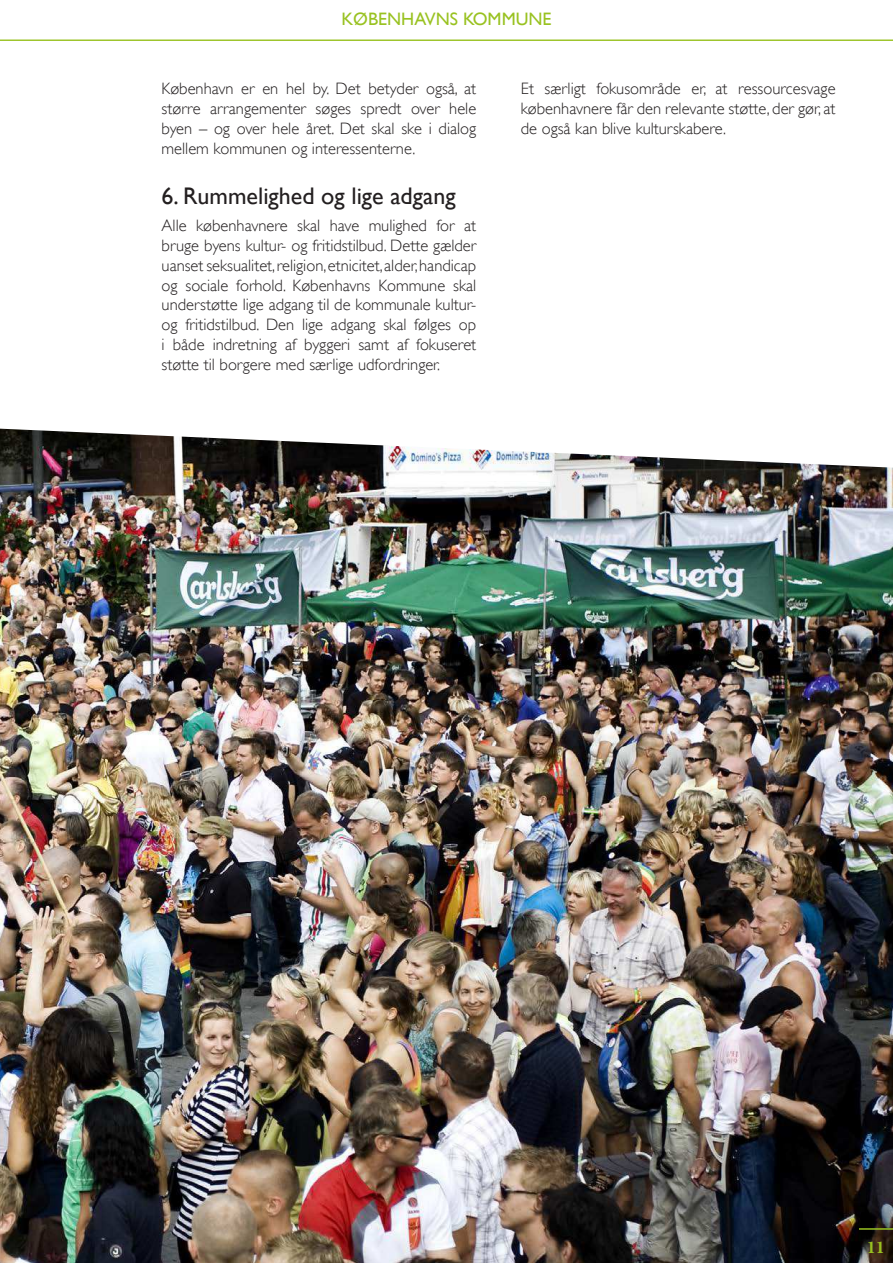
<style>
.page{position:relative;width:893px;height:1263px;background:#fff}
.page>*{position:absolute;margin:0;border:0;box-sizing:border-box;transform-origin:0 0}
.t1{font:24px "Gill Sans";color:#231f20}
.t2{font:18px "Gill Sans";color:#99c221}
.t3{font:700 18px "Minion Pro";color:#99c221}
.t4{font:300 16.5px/19.8px "Gill Sans";color:#231f20;text-align:justify}
</style>
<div class="page">
<img style="left:0;top:468px;width:893px;height:795px">
<svg style="left:0;top:428px;width:893px;height:40px"></svg>
<svg style="left:0;top:39px;width:893px;height:2px;background:#b5d360"></svg>
<hr style="left:859px;top:1228px;width:34px;height:2px;background:#99c221">
<p class="t2" style="left:341px;top:12px;width:212px">KØBENHAVNS KOMMUNE</p>
<p class="t4" style="left:162px;top:80px;width:316px">København er en hel by. Det betyder også, at større arrangementer søges spredt over hele byen – og over hele året. Det skal ske i dialog mellem kommunen og interessenterne.</p>
<h1 class="t1" style="left:162px;top:186px;width:296px">6. Rummelighed og lige adgang</h1>
<p class="t4" style="left:162px;top:217px;width:316px">Alle københavnere skal have mulighed for at bruge byens kultur- og fritidstilbud. Dette gælder uanset seksualitet, religion, etnicitet, alder, handicap og sociale forhold. Københavns Kommune skal understøtte lige adgang til de kommunale kultur&shy;og fritidstilbud. Den lige adgang skal følges op i både indretning af byggeri samt af fokuseret støtte til borgere med særlige udfordringer.</p>
<p class="t4" style="left:521px;top:80px;width:316px">Et særligt fokusområde er, at ressourcesvage københavnere får den relevante støtte, der gør, at de også kan blive kulturskabere.</p>
<p class="t3" style="left:867px;top:1236px;width:19px">11</p>
</div>
